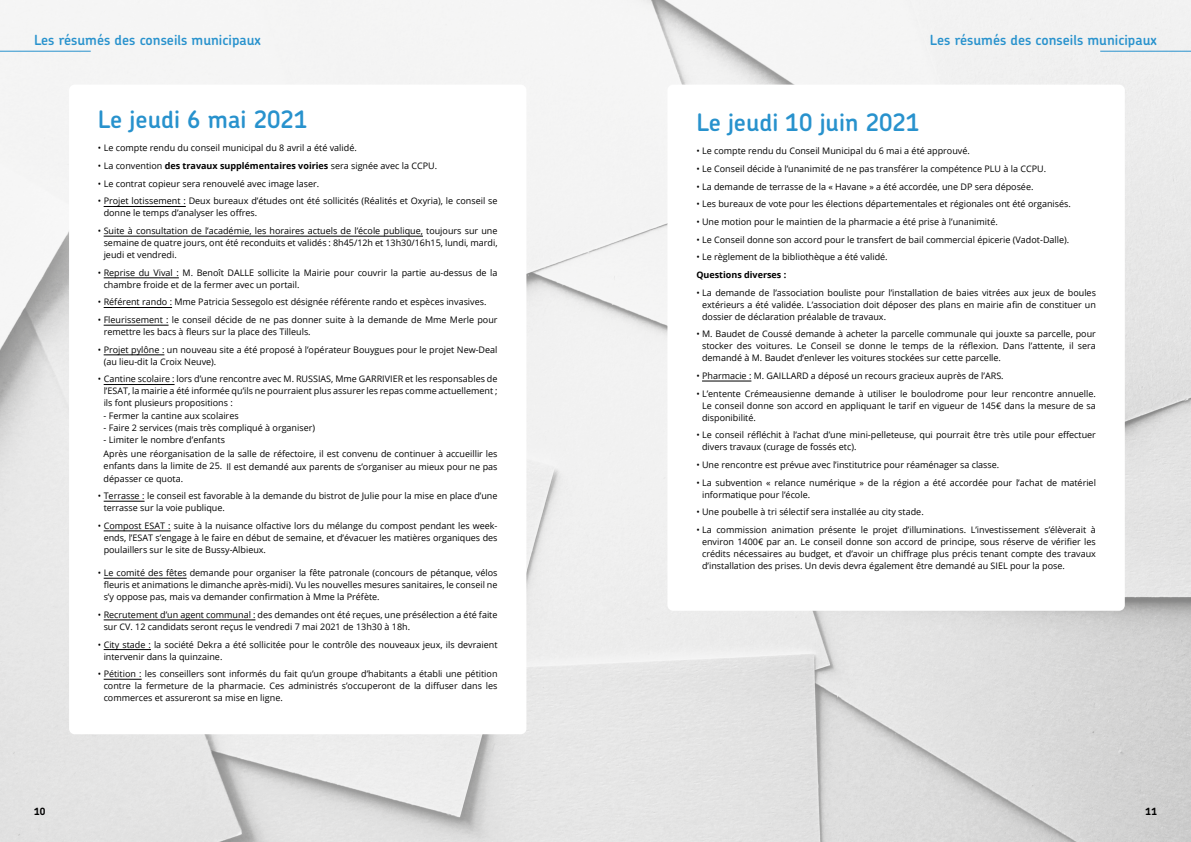
<style>
.page{position:relative;width:1191px;height:842px;background:#fff}
.page>*{position:absolute;margin:0;border:0;box-sizing:border-box;transform-origin:0 0}
.t1{font:600 24px "Chevin Pro";color:#2892cd}
.t2{font:600 14px "Chevin Pro";color:#2892cd}
.t3{font:700 10px "Chevin Pro";color:#000}
.t4{font:9px/12px "Open Sans";color:#000}
.t5{font:700 9px "Open Sans";color:#000}
.s1{font-weight:700}
</style>
<div class="page">
<img style="left:0;top:0;width:1191px;height:842px">
<div style="left:69px;top:85px;width:457px;height:649px;background:#fff;border-radius:6px"></div>
<div style="left:667px;top:85px;width:457px;height:526px;background:#fff;border-radius:6px"></div>
<hr style="left:104px;top:206px;width:82px;height:1px;background:#000">
<hr style="left:104px;top:236px;width:319px;height:1px;background:#000">
<hr style="left:104px;top:278px;width:75px;height:1px;background:#000">
<hr style="left:104px;top:307px;width:68px;height:1px;background:#000">
<hr style="left:104px;top:325px;width:64px;height:1px;background:#000">
<hr style="left:104px;top:355px;width:60px;height:1px;background:#000">
<hr style="left:104px;top:384px;width:71px;height:1px;background:#000">
<hr style="left:104px;top:501px;width:41px;height:1px;background:#000">
<hr style="left:104px;top:531px;width:67px;height:1px;background:#000">
<hr style="left:104px;top:578px;width:83px;height:1px;background:#000">
<hr style="left:104px;top:620px;width:151px;height:1px;background:#000">
<hr style="left:104px;top:649px;width:47px;height:1px;background:#000">
<hr style="left:104px;top:679px;width:38px;height:1px;background:#000">
<hr style="left:702px;top:381px;width:49px;height:1px;background:#000">
<hr style="left:1100px;top:51px;width:91px;height:1px;background:#2892cd">
<hr style="left:0;top:51px;width:91px;height:1px;background:#2892cd">
<h2 class="t2" style="left:34px;top:30px;width:228px">Les résumés des conseils municipaux</h2>
<h2 class="t2" style="left:930px;top:30px;width:228px">Les résumés des conseils municipaux</h2>
<h1 class="t1" style="left:98px;top:104px;width:211px">Le jeudi 6 mai 2021</h1>
<p class="t4" style="left:98px;top:142px;width:260px">• Le compte rendu du conseil municipal du 8 avril a été validé.</p>
<p class="t4" style="left:98px;top:160px;width:341px">• La convention <span class="s1">des travaux supplémentaires voiries</span> sera signée avec la CCPU.</p>
<p class="t4" style="left:98px;top:177px;width:223px">• Le contrat copieur sera renouvelé avec image laser.</p>
<p class="t4" style="left:104px;top:195px;width:395px;text-indent:-6px">• Projet lotissement : Deux bureaux d’études ont été sollicités (Réalités et Oxyria), le conseil se donne le temps d’analyser les offres.</p>
<p class="t4" style="left:104px;top:225px;width:395px;text-align:justify;text-indent:-6px">• Suite à consultation de l’académie, les horaires actuels de l’école publique, toujours sur une semaine de quatre jours, ont été reconduits et validés : 8h45/12h et 13h30/16h15, lundi, mardi, jeudi et vendredi.</p>
<p class="t4" style="left:104px;top:266px;width:395px;text-indent:-6px">• Reprise du Vival : M. Benoît DALLE sollicite la Mairie pour couvrir la partie au-dessus de la chambre froide et de la fermer avec un portail.</p>
<p class="t4" style="left:98px;top:296px;width:390px">• Référent rando : Mme Patricia Sessegolo est désignée référente rando et espèces invasives.</p>
<p class="t4" style="left:104px;top:314px;width:395px;text-indent:-6px">• Fleurissement : le conseil décide de ne pas donner suite à la demande de Mme Merle pour remettre les bacs à fleurs sur la place des Tilleuls.</p>
<p class="t4" style="left:104px;top:343px;width:395px;text-indent:-6px">• Projet pylône : un nouveau site a été proposé à l’opérateur Bouygues pour le projet New-Deal (au lieu-dit la Croix Neuve).</p>
<p class="t4" style="left:104px;top:373px;width:395px;text-align:justify;text-indent:-6px">• Cantine scolaire : lors d’une rencontre avec M. RUSSIAS, Mme GARRIVIER et les responsables de l’ESAT, la mairie a été informée qu’ils ne pourraient plus assurer les repas comme actuellement ; ils font plusieurs propositions :</p>
<p class="t4" style="left:104px;top:410px;width:137px">- Fermer la cantine aux scolaires</p>
<p class="t4" style="left:104px;top:422px;width:213px">- Faire 2 services (mais très compliqué à organiser)</p>
<p class="t4" style="left:104px;top:433px;width:395px;line-height:14px">- Limiter le nombre d’enfants<br>Après une réorganisation de la salle de réfectoire, il est convenu de continuer à accueillir les</p>
<p class="t4" style="left:104px;top:460px;width:395px">enfants dans la limite de 25. Il est demandé aux parents de s’organiser au mieux pour ne pas dépasser ce quota.</p>
<p class="t4" style="left:104px;top:490px;width:395px;text-indent:-6px">• Terrasse : le conseil est favorable à la demande du bistrot de Julie pour la mise en place d’une terrasse sur la voie publique.</p>
<p class="t4" style="left:104px;top:519px;width:395px;text-align:justify;text-indent:-6px">• Compost ESAT : suite à la nuisance olfactive lors du mélange du compost pendant les week&shy;ends, l’ESAT s’engage à le faire en début de semaine, et d’évacuer les matières organiques des poulaillers sur le site de Bussy-Albieux.</p>
<p class="t4" style="left:104px;top:567px;width:395px;text-align:justify;text-indent:-6px">• Le comité des fêtes demande pour organiser la fête patronale (concours de pétanque, vélos fleuris et animations le dimanche après-midi). Vu les nouvelles mesures sanitaires, le conseil ne s’y oppose pas, mais va demander confirmation à Mme la Préfète.</p>
<p class="t4" style="left:104px;top:608px;width:395px;text-indent:-6px">• Recrutement d’un agent communal : des demandes ont été reçues, une présélection a été faite sur CV. 12 candidats seront reçus le vendredi 7 mai 2021 de 13h30 à 18h.</p>
<p class="t4" style="left:104px;top:638px;width:395px;text-indent:-6px">• City stade : la société Dekra a été sollicitée pour le contrôle des nouveaux jeux, ils devraient intervenir dans la quinzaine.</p>
<p class="t4" style="left:104px;top:668px;width:395px;text-align:justify;text-indent:-6px">• Pétition : les conseillers sont informés du fait qu’un groupe d’habitants a établi une pétition contre la fermeture de la pharmacie. Ces administrés s’occuperont de la diffuser dans les commerces et assureront sa mise en ligne.</p>
<h1 class="t1" style="left:696px;top:106px;width:225px">Le jeudi 10 juin 2021</h1>
<p class="t4" style="left:696px;top:145px;width:275px">• Le compte rendu du Conseil Municipal du 6 mai a été approuvé.</p>
<p class="t4" style="left:696px;top:162px;width:351px">• Le Conseil décide à l’unanimité de ne pas transférer la compétence PLU à la CCPU.</p>
<p class="t4" style="left:696px;top:180px;width:339px">• La demande de terrasse de la « Havane » a été accordée, une DP sera déposée.</p>
<p class="t4" style="left:696px;top:198px;width:376px">• Les bureaux de vote pour les élections départementales et régionales ont été organisés.</p>
<p class="t4" style="left:696px;top:215px;width:303px">• Une motion pour le maintien de la pharmacie a été prise à l’unanimité.</p>
<p class="t4" style="left:696px;top:233px;width:374px">• Le Conseil donne son accord pour le transfert de bail commercial épicerie (Vadot-Dalle).</p>
<p class="t4" style="left:696px;top:251px;width:193px">• Le règlement de la bibliothèque a été validé.</p>
<p class="t5" style="left:696px;top:268px;width:91px">Questions diverses :</p>
<p class="t4" style="left:702px;top:286px;width:395px;text-align:justify;text-indent:-6px">• La demande de l’association bouliste pour l’installation de baies vitrées aux jeux de boules extérieurs a été validée. L’association doit déposer des plans en mairie afin de constituer un dossier de déclaration préalable de travaux.</p>
<p class="t4" style="left:702px;top:328px;width:395px;text-align:justify;text-indent:-6px">• M. Baudet de Coussé demande à acheter la parcelle communale qui jouxte sa parcelle, pour stocker des voitures. Le Conseil se donne le temps de la réflexion. Dans l’attente, il sera demandé à M. Baudet d’enlever les voitures stockées sur cette parcelle.</p>
<p class="t4" style="left:696px;top:369px;width:309px">• Pharmacie : M. GAILLARD a déposé un recours gracieux auprès de l’ARS.</p>
<p class="t4" style="left:702px;top:387px;width:395px;text-align:justify;text-indent:-6px">• L’entente Crémeausienne demande à utiliser le boulodrome pour leur rencontre annuelle.<br>Le conseil donne son accord en appliquant le tarif en vigueur de 145€ dans la mesure de sa disponibilité.</p>
<p class="t4" style="left:702px;top:429px;width:395px;text-indent:-6px">• Le conseil réfléchit à l’achat d’une mini-pelleteuse, qui pourrait être très utile pour effectuer divers travaux (curage de fossés etc).</p>
<p class="t4" style="left:696px;top:458px;width:304px">• Une rencontre est prévue avec l’institutrice pour réaménager sa classe.</p>
<p class="t4" style="left:702px;top:476px;width:395px;text-indent:-6px">• La subvention « relance numérique » de la région a été accordée pour l’achat de matériel informatique pour l’école.</p>
<p class="t4" style="left:696px;top:506px;width:229px">• Une poubelle à tri sélectif sera installée au city stade.</p>
<p class="t4" style="left:702px;top:523px;width:395px;text-align:justify;text-indent:-6px">• La commission animation présente le projet d’illuminations. L’investissement s’élèverait à environ 1400€ par an. Le conseil donne son accord de principe, sous réserve de vérifier les crédits nécessaires au budget, et d’avoir un chiffrage plus précis tenant compte des travaux d’installation des prises. Un devis devra également être demandé au SIEL pour la pose.</p>
<p class="t3" style="left:34px;top:805px;width:13px">10</p>
<p class="t3" style="left:1145px;top:805px;width:13px">11</p>
</div>
